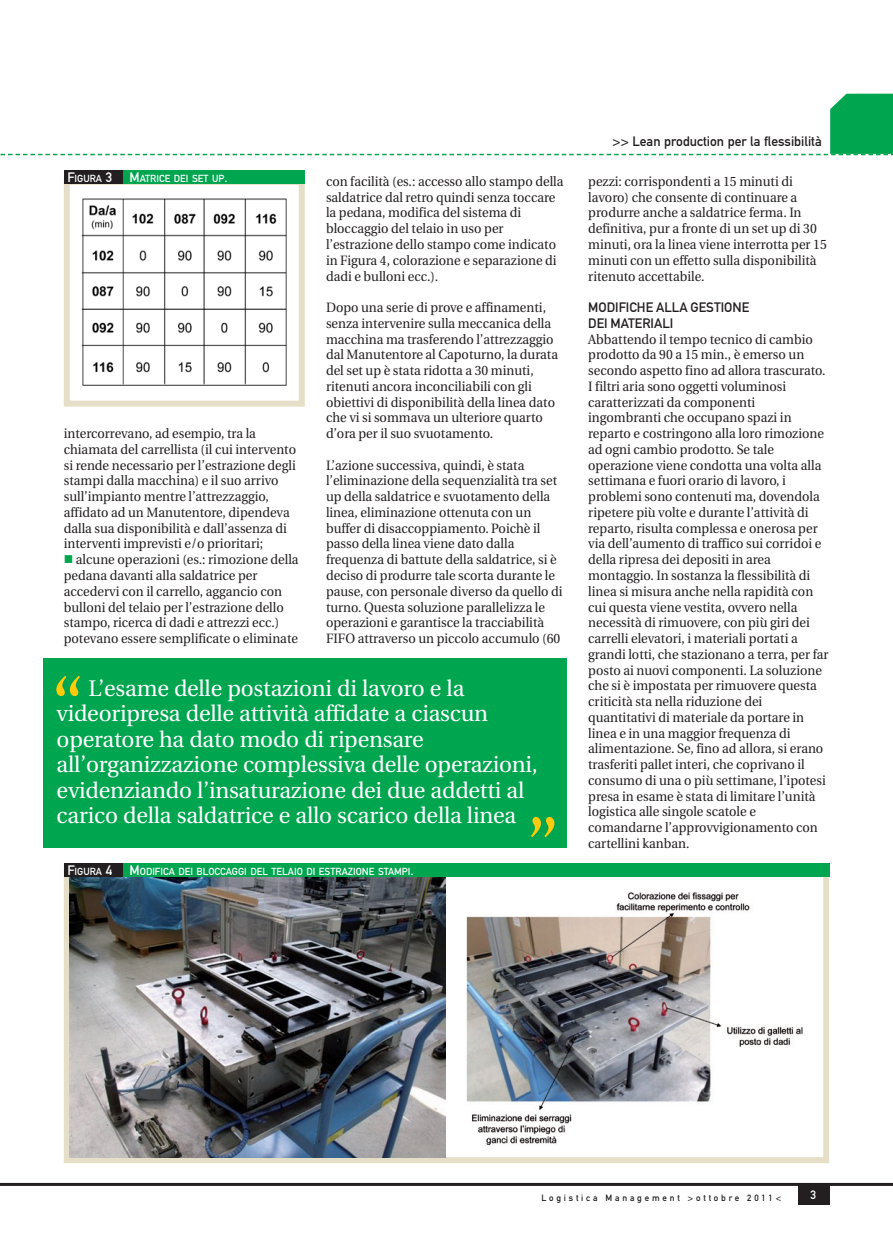
<style>
.page{position:relative;width:893px;height:1234px;background:#fff}
.page>*{position:absolute;margin:0;border:0;box-sizing:border-box;transform-origin:0 0}
.t1{font:22.5px/25.5px "Utopia";letter-spacing:-.01em;color:#fff}
._03_testo-ok{font:13.5px/15.8px "Utopia";color:#231f20;scale:.95 1}
._03_TITOLETTO-OK{font:13.5px "DIN Mittelschrift";color:#231f20}
.t2{font:12px "DIN Mittelschrift Alternate";color:#fff}
.DIDA_FIGURA{font:10.2px "DIN Mittelschrift";color:#fff}
.t3{font:9px "DIN Mittelschrift Alternate";letter-spacing:.31em;color:#231f20}
.s1{font-size:13.5px}
.s2{color:#00a54f}
</style>
<div class="page">
<div style="left:798px;top:1184px;width:31px;height:20px;background:#231f20"></div>
<hr style="left:0;top:1182px;width:893px;height:3px;background:#231f20">
<svg style="left:0;top:94px;width:893px;height:61px"></svg>
<div style="left:44px;top:658px;width:523px;height:189px;background:#00a54f"></div>
<svg style="left:56px;top:676px;width:24px;height:20px"></svg>
<svg style="left:531px;top:817px;width:23px;height:20px"></svg>
<div style="left:64px;top:179px;width:241px;height:227px;border:6px solid #e6dfc7"></div>
<div style="left:64px;top:170px;width:241px;height:14px;background:#00a54f"></div>
<div style="left:64px;top:170px;width:58px;height:14px;background:#231f20"></div>
<img style="left:81px;top:198px;width:206px;height:188px">
<div style="left:64px;top:863px;width:765px;height:299px;border:6px solid #e6dfc7"></div>
<div style="left:64px;top:863px;width:765px;height:14px;background:#00a54f"></div>
<div style="left:64px;top:863px;width:58px;height:14px;background:#231f20"></div>
<img style="left:69px;top:877px;width:377px;height:280px">
<img style="left:466px;top:892px;width:337px;height:254px">
<p class="DIDA_FIGURA" style="left:67px;top:172px;width:46px"><span class="s1">F</span>IGURA <span class="s1">3</span></p>
<p class="DIDA_FIGURA" style="left:130px;top:172px;width:100px"><span class="s1">M</span>ATRICE DEI SET UP<span class="s1">.</span></p>
<p class="_03_testo-ok" style="left:64px;top:426px;width:246px">intercorrevano, ad esempio, tra la chiamata del carrellista (il cui intervento si rende necessario per l’estrazione degli stampi dalla macchina) e il suo arrivo sull’impianto mentre l’attrezzaggio, affidato ad un Manutentore, dipendeva dalla sua disponibilità e dall’assenza di interventi imprevisti e/o prioritari;</p>
<p class="_03_testo-ok" style="left:64px;top:552px;width:249px"><span class="s2">■</span> alcune operazioni (es.: rimozione della pedana davanti alla saldatrice per accedervi con il carrello, aggancio con bulloni del telaio per l’estrazione dello stampo, ricerca di dadi e attrezzi ecc.) potevano essere semplificate o eliminate</p>
<p class="_03_testo-ok" style="left:326px;top:174px;width:252px">con facilità (es.: accesso allo stampo della saldatrice dal retro quindi senza toccare la pedana, modifica del sistema di bloccaggio del telaio in uso per l’estrazione dello stampo come indicato in Figura 4, colorazione e separazione di dadi e bulloni ecc.).</p>
<p class="_03_testo-ok" style="left:326px;top:300px;width:246px">Dopo una serie di prove e affinamenti, senza intervenire sulla meccanica della macchina ma trasferendo l’attrezzaggio dal Manutentore al Capoturno, la durata del set up è stata ridotta a 30 minuti, ritenuti ancora inconciliabili con gli obiettivi di disponibilità della linea dato che vi si sommava un ulteriore quarto d’ora per il suo svuotamento.</p>
<p class="_03_testo-ok" style="left:326px;top:457px;width:251px">L’azione successiva, quindi, è stata l’eliminazione della sequenzialità tra set up della saldatrice e svuotamento della linea, eliminazione ottenuta con un buffer di disaccoppiamento. Poichè il passo della linea viene dato dalla frequenza di battute della saldatrice, si è deciso di produrre tale scorta durante le pause, con personale diverso da quello di turno. Questa soluzione parallelizza le operazioni e garantisce la tracciabilità FIFO attraverso un piccolo accumulo (60</p>
<p class="t1" style="left:57px;top:675px;width:483px;text-indent:32px">L’esame delle postazioni di lavoro e la videoripresa delle attività affidate a ciascun operatore ha dato modo di ripensare all’organizzazione complessiva delle operazioni, evidenziando l’insaturazione dei due addetti al carico della saldatrice e allo scarico della linea</p>
<p class="DIDA_FIGURA" style="left:67px;top:865px;width:46px"><span class="s1">F</span>IGURA <span class="s1">4</span></p>
<p class="DIDA_FIGURA" style="left:130px;top:865px;width:286px"><span class="s1">M</span> ODIFICA DEI BLOCCAGGI DEL TELAIO DI ESTRAZIONE STAMPI<span class="s1">.</span></p>
<p class="_03_TITOLETTO-OK" style="left:613px;top:134px;width:211px">&gt;&gt; Lean production per la flessibilità</p>
<p class="_03_testo-ok" style="left:588px;top:174px;width:253px">pezzi: corrispondenti a 15 minuti di lavoro) che consente di continuare a produrre anche a saldatrice ferma. In definitiva, pur a fronte di un set up di 30 minuti, ora la linea viene interrotta per 15 minuti con un effetto sulla disponibilità ritenuto accettabile.</p>
<p class="_03_TITOLETTO-OK" style="left:588px;top:299px;width:162px">MODIFICHE ALLA GESTIONE</p>
<p class="_03_TITOLETTO-OK" style="left:588px;top:315px;width:87px">DEI MATERIALI</p>
<p class="_03_testo-ok" style="left:588px;top:331px;width:254px">Abbattendo il tempo tecnico di cambio prodotto da 90 a 15 min., è emerso un secondo aspetto fino ad allora trascurato.<br>I filtri aria sono oggetti voluminosi caratterizzati da componenti ingombranti che occupano spazi in reparto e costringono alla loro rimozione ad ogni cambio prodotto. Se tale operazione viene condotta una volta alla settimana e fuori orario di lavoro, i problemi sono contenuti ma, dovendola ripetere più volte e durante l’attività di reparto, risulta complessa e onerosa per via dell’aumento di traffico sui corridoi e della ripresa dei depositi in area montaggio. In sostanza la flessibilità di linea si misura anche nella rapidità con cui questa viene vestita, ovvero nella necessità di rimuovere, con più giri dei carrelli elevatori, i materiali portati a grandi lotti, che stazionano a terra, per far posto ai nuovi componenti. La soluzione che si è impostata per rimuovere questa criticità sta nella riduzione dei quantitativi di materiale da portare in linea e in una maggior frequenza di alimentazione. Se, fino ad allora, si erano trasferiti pallet interi, che coprivano il consumo di una o più settimane, l’ipotesi presa in esame è stata di limitare l’unità logistica alle singole scatole e comandarne l’approvvigionamento con cartellini kanban.</p>
<p class="t3" style="left:541px;top:1191px;width:241px">Logistica Management &gt;ottobre 2011&lt;</p>
<p class="t2" style="left:810px;top:1187px;width:7px">3</p>
</div>
